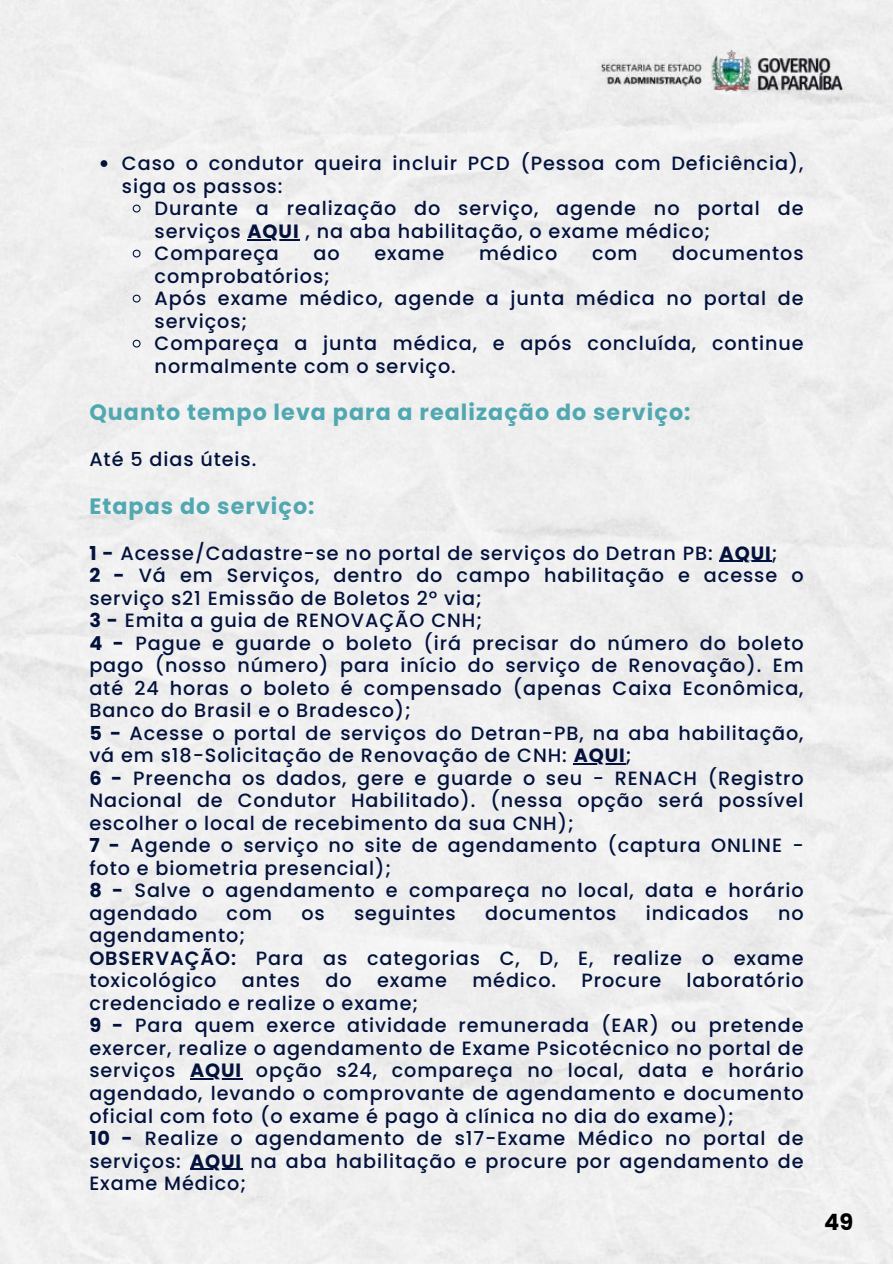
<style>
.page{position:relative;width:893px;height:1264px;background:#fff}
.page>*{position:absolute;margin:0;border:0;box-sizing:border-box;transform-origin:0 0}
.t1{font:700 22.5px "Poppins";color:#000}
.t2{font:700 22.2px "Poppins";letter-spacing:.05em;color:#51a8b1}
.t3{font:500 19.2px/22.5px "Poppins";letter-spacing:.05em;color:#03123d}
.s1{font-weight:700}
.s2{font-weight:600}
</style>
<div class="page">
<div style="left:0;top:0;width:892px;height:1263px;background:#efefef"></div>
<img style="left:579px;top:50px;width:286px;height:41px">
<svg style="left:101px;top:160px;width:6px;height:7px"></svg>
<svg style="left:132px;top:204px;width:9px;height:9px"></svg>
<hr style="left:247px;top:239px;width:52px;height:1px;background:#03123d">
<svg style="left:132px;top:249px;width:9px;height:9px"></svg>
<svg style="left:132px;top:294px;width:9px;height:9px"></svg>
<svg style="left:132px;top:339px;width:9px;height:9px"></svg>
<hr style="left:719px;top:561px;width:52px;height:1px;background:#03123d">
<hr style="left:573px;top:763px;width:53px;height:1px;background:#03123d">
<hr style="left:190px;top:1078px;width:52px;height:1px;background:#03123d">
<hr style="left:190px;top:1168px;width:52px;height:1px;background:#03123d">
<p class="t3" style="left:122px;top:152px;width:683px">Caso o condutor queira incluir PCD (Pessoa com Deficiência), siga os passos:</p>
<p class="t3" style="left:155px;top:197px;width:650px">Durante a realização do serviço, agende no portal de serviços <span class="s1">AQUI</span> , na aba habilitação, o exame médico;<br>Compareça</p>
<p class="t3" style="left:313px;top:242px;width:28px">ao</p>
<p class="t3" style="left:374px;top:242px;width:71px">exame</p>
<p class="t3" style="left:479px;top:242px;width:80px">médico</p>
<p class="t3" style="left:592px;top:242px;width:47px">com</p>
<p class="t3" style="left:672px;top:242px;width:133px">documentos</p>
<p class="t3" style="left:155px;top:265px;width:650px">comprobatórios;<br>Após exame médico, agende a junta médica no portal de serviços;<br>Compareça a junta médica, e após concluída, continue normalmente com o serviço.</p>
<p class="t2" style="left:89px;top:399px;width:602px">Quanto tempo leva para a realização do serviço:</p>
<p class="t3" style="left:89px;top:448px;width:168px">Até 5 dias úteis.</p>
<p class="t2" style="left:89px;top:493px;width:227px">Etapas do serviço:</p>
<p class="t3" style="left:89px;top:542px;width:715px"><span class="s1">1 -</span> Acesse/Cadastre-se no portal de serviços do Detran PB: <span class="s1">AQUI</span>;<br><span class="s1">2 -</span> Vá em Serviços, dentro do campo habilitação e acesse o serviço s21 Emissão de Boletos 2º via;<br><span class="s1">3 -</span> Emita a guia de RENOVAÇÃO CNH;<br><span class="s1">4 -</span> Pague e guarde o boleto (irá precisar do número do boleto pago (nosso número) para início do serviço de Renovação). Em até 24 horas o boleto é compensado (apenas Caixa Econômica, Banco do Brasil e o Bradesco);<br><span class="s1">5 -</span> Acesse o portal de serviços do Detran-PB, na aba habilitação, vá em s18-Solicitação de Renovação de CNH: <span class="s1">AQUI</span>;<br><span class="s1">6 -</span> Preencha os dados, gere e guarde o seu - RENACH (Registro Nacional de Condutor Habilitado). (nessa opção será possível escolher o local de recebimento da sua CNH);<br><span class="s1">7 -</span> Agende o serviço no site de agendamento (captura ONLINE - foto e biometria presencial);<br><span class="s1">8 -</span> Salve o agendamento e compareça no local, data e horário agendado</p>
<p class="t3" style="left:227px;top:902px;width:47px">com</p>
<p class="t3" style="left:301px;top:902px;width:25px">os</p>
<p class="t3" style="left:354px;top:902px;width:103px">seguintes</p>
<p class="t3" style="left:485px;top:902px;width:133px">documentos</p>
<p class="t3" style="left:645px;top:902px;width:104px">indicados</p>
<p class="t3" style="left:778px;top:902px;width:27px">no</p>
<p class="t3" style="left:89px;top:924px;width:715px">agendamento;<br><span class="s2">OBSERVAÇÃO:</span> Para as categorias C, D, E, realize o exame toxicológico</p>
<p class="t3" style="left:242px;top:969px;width:60px">antes</p>
<p class="t3" style="left:325px;top:969px;width:28px">do</p>
<p class="t3" style="left:377px;top:969px;width:71px">exame</p>
<p class="t3" style="left:472px;top:969px;width:85px">médico.</p>
<p class="t3" style="left:581px;top:969px;width:81px">Procure</p>
<p class="t3" style="left:686px;top:969px;width:118px">laboratório</p>
<p class="t3" style="left:89px;top:992px;width:715px">credenciado e realize o exame;<br><span class="s1">9 -</span> Para quem exerce atividade remunerada (EAR) ou pretende exercer, realize o agendamento de Exame Psicotécnico no portal de serviços <span class="s1">AQUI</span> opção s24, compareça no local, data e horário agendado, levando o comprovante de agendamento e documento oficial com foto (o exame é pago à clínica no dia do exame);<br><span class="s1">10 -</span> Realize o agendamento de s17-Exame Médico no portal de serviços: <span class="s1">AQUI</span> na aba habilitação e procure por agendamento de Exame Médico;</p>
<p class="t1" style="left:824px;top:1208px;width:31px">49</p>
</div>
